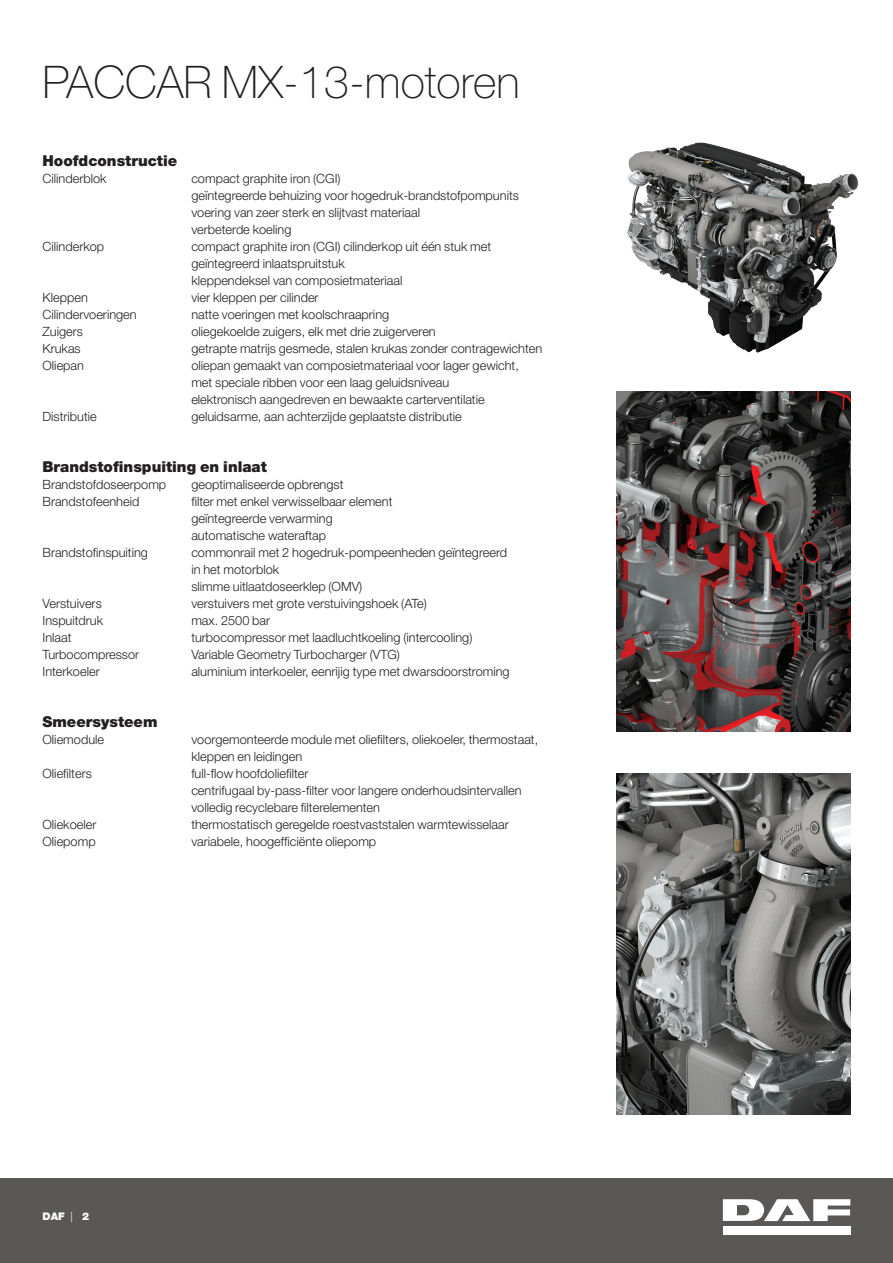
<style>
.page{position:relative;width:893px;height:1263px;background:#fff}
.page>*{position:absolute;margin:0;border:0;box-sizing:border-box;transform-origin:0 0}
.t1{font:100 45px "Helvetica Neue LT Pro";color:#231f20}
.t2{font:900 15px "Helvetica Neue LT Pro";color:#231f20}
.t3{font:300 12.75px/17px "Helvetica Neue LT Pro";color:#231f20}
.t4{font:900 10.5px "Helvetica Neue LT Pro";color:#fff}
.s1{font-weight:300}
</style>
<div class="page">
<img style="left:617px;top:774px;width:233px;height:340px">
<img style="left:617px;top:391px;width:233px;height:340px">
<img style="left:627px;top:142px;width:232px;height:211px">
<div style="left:0;top:1178px;width:893px;height:85px;background:#5a5757"></div>
<div style="left:723px;top:1226px;width:127px;height:8px;background:#fff"></div>
<svg style="left:723px;top:1199px;width:127px;height:22px"></svg>
<h1 class="t1" style="left:43px;top:56px;width:479px">PACCAR MX-13-motoren</h1>
<p class="t2" style="left:43px;top:152px;width:136px">Hoofdconstructie</p>
<p class="t3" style="left:43px;top:170px;width:65px">Cilinderblok</p>
<p class="t3" style="left:191px;top:170px;width:329px">compact graphite iron (CGI)<br>geïntegreerde behuizing voor hogedruk-brandstofpompunits voering van zeer sterk en slijtvast materiaal<br>verbeterde koeling</p>
<p class="t3" style="left:43px;top:238px;width:63px">Cilinderkop</p>
<p class="t3" style="left:191px;top:238px;width:301px">compact graphite iron (CGI) cilinderkop uit één stuk met geïntegreerd inlaatspruitstuk<br>kleppendeksel van composietmateriaal</p>
<p class="t3" style="left:43px;top:289px;width:47px">Kleppen</p>
<p class="t3" style="left:191px;top:289px;width:129px">vier kleppen per cilinder</p>
<p class="t3" style="left:43px;top:306px;width:96px">Cilindervoeringen</p>
<p class="t3" style="left:191px;top:306px;width:199px">natte voeringen met koolschraapring</p>
<p class="t3" style="left:43px;top:323px;width:42px">Zuigers</p>
<p class="t3" style="left:191px;top:323px;width:246px">oliegekoelde zuigers, elk met drie zuigerveren</p>
<p class="t3" style="left:43px;top:340px;width:40px">Krukas</p>
<p class="t3" style="left:191px;top:340px;width:352px">getrapte matrijs gesmede, stalen krukas zonder contragewichten</p>
<p class="t3" style="left:43px;top:357px;width:43px">Oliepan</p>
<p class="t3" style="left:191px;top:357px;width:329px">oliepan gemaakt van composietmateriaal voor lager gewicht, met speciale ribben voor een laag geluidsniveau<br>elektronisch aangedreven en bewaakte carterventilatie</p>
<p class="t3" style="left:43px;top:408px;width:56px">Distributie</p>
<p class="t3" style="left:191px;top:408px;width:272px">geluidsarme, aan achterzijde geplaatste distributie</p>
<p class="t2" style="left:43px;top:458px;width:226px">Brandstofinspuiting en inlaat</p>
<p class="t3" style="left:43px;top:476px;width:125px">Brandstofdoseerpomp</p>
<p class="t3" style="left:191px;top:476px;width:154px">geoptimaliseerde opbrengst</p>
<p class="t3" style="left:43px;top:493px;width:98px">Brandstofeenheid</p>
<p class="t3" style="left:191px;top:493px;width:203px">filter met enkel verwisselbaar element geïntegreerde verwarming automatische wateraftap</p>
<p class="t3" style="left:43px;top:544px;width:107px">Brandstofinspuiting</p>
<p class="t3" style="left:191px;top:544px;width:317px">commonrail met 2 hogedruk-pompeenheden geïntegreerd in het motorblok<br>slimme uitlaatdoseerklep (OMV)</p>
<p class="t3" style="left:43px;top:595px;width:61px">Verstuivers</p>
<p class="t3" style="left:191px;top:595px;width:237px">verstuivers met grote verstuivingshoek (ATe)</p>
<p class="t3" style="left:43px;top:612px;width:62px">Inspuitdruk</p>
<p class="t3" style="left:191px;top:612px;width:80px">max. 2500 bar</p>
<p class="t3" style="left:43px;top:629px;width:31px">Inlaat</p>
<p class="t3" style="left:191px;top:629px;width:283px">turbocompressor met laadluchtkoeling (intercooling)</p>
<p class="t3" style="left:43px;top:646px;width:98px">Turbocompressor</p>
<p class="t3" style="left:191px;top:646px;width:210px">Variable Geometry Turbocharger (VTG)</p>
<p class="t3" style="left:43px;top:663px;width:59px">Interkoeler</p>
<p class="t3" style="left:191px;top:663px;width:320px">aluminium interkoeler, eenrijig type met dwarsdoorstroming</p>
<p class="t2" style="left:43px;top:713px;width:117px">Smeersysteem</p>
<p class="t3" style="left:43px;top:731px;width:63px">Oliemodule</p>
<p class="t3" style="left:191px;top:731px;width:348px">voorgemonteerde module met oliefilters, oliekoeler, thermostaat, kleppen en leidingen</p>
<p class="t3" style="left:43px;top:765px;width:51px">Oliefilters</p>
<p class="t3" style="left:191px;top:765px;width:332px">full-flow hoofdoliefilter<br>centrifugaal by-pass-filter voor langere onderhoudsintervallen volledig recyclebare filterelementen</p>
<p class="t3" style="left:43px;top:816px;width:55px">Oliekoeler</p>
<p class="t3" style="left:191px;top:816px;width:319px">thermostatisch geregelde roestvaststalen warmtewisselaar</p>
<p class="t3" style="left:43px;top:833px;width:55px">Oliepomp</p>
<p class="t3" style="left:191px;top:833px;width:186px">variabele, hoogefficiënte oliepomp</p>
<p class="t4" style="left:43px;top:1210px;width:48px">DAF <span class="s1">|</span> 2</p>
</div>
